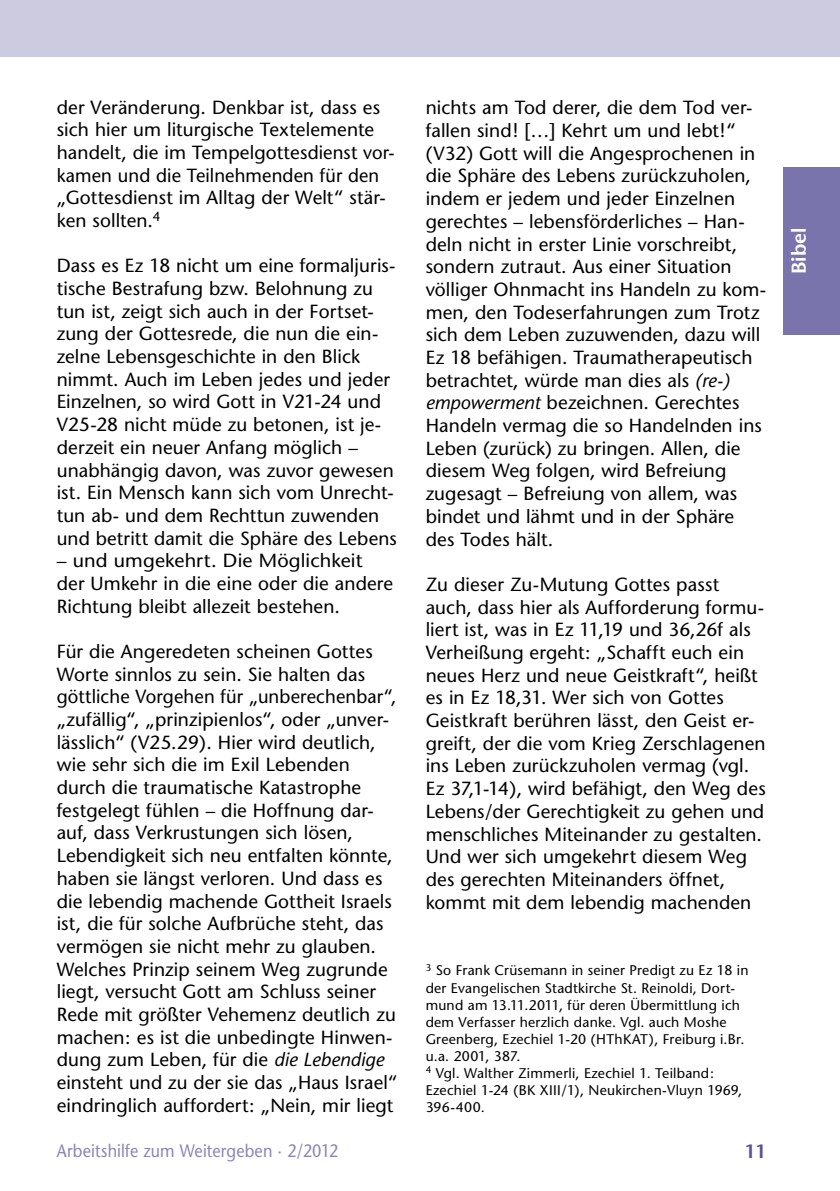
<style>
.page{position:relative;width:840px;height:1191px;background:#fff}
.page>*{position:absolute;margin:0;border:0;box-sizing:border-box;transform-origin:0 0}
.t1{font:600 20px "Stone Sans";color:#fff}
.t2{font:19px/22.6px "Stone Sans";letter-spacing:.005em;color:#000}
.t3{font:19px/22.6px "Stone Sans";letter-spacing:.005em;color:#000;scale:1.04 1}
.t4{font:600 19px "Stone Sans";color:#585298}
.t5{font:18px "Stone Sans";letter-spacing:.005em;color:#8a86b7;scale:.9 1}
.t6{font:14px/17px "Stone Sans";letter-spacing:.015em;color:#000}
.s1{font-style:italic}
</style>
<div class="page">
<div style="left:0;top:0;width:839px;height:57px;background:#cdcbe0"></div>
<div style="left:782px;top:167px;width:57px;height:167px;background:#7a74ad"></div>
<p class="t2" style="left:57px;top:96px;width:339px">der Veränderung. Denkbar ist, dass es sich hier um liturgische Textelemente handelt, die im Tempelgottesdienst vor&shy;kamen und die Teilnehmenden für den „Gottesdienst im Alltag der Welt“ stär&shy;ken sollten.<sup>4</sup></p>
<p class="t2" style="left:57px;top:254px;width:341px">Dass es Ez 18 nicht um eine formaljuris&shy;tische Bestrafung bzw. Belohnung zu tun ist, zeigt sich auch in der Fortset&shy;zung der Gottesrede, die nun die ein&shy;zelne Lebensgeschichte in den Blick nimmt. Auch im Leben jedes und jeder Einzelnen, so wird Gott in V21-24 und V25-28 nicht müde zu betonen, ist je&shy;derzeit ein neuer Anfang möglich – unabhängig davon, was zuvor gewesen ist. Ein Mensch kann sich vom Unrecht&shy;tun ab- und dem Rechttun zuwenden und betritt damit die Sphäre des Lebens</p>
<p class="t3" style="left:57px;top:549px;width:325px">– und umgekehrt. Die Möglichkeit der Umkehr in die eine oder die andere<br>Richtung bleibt allezeit bestehen.</p>
<p class="t2" style="left:57px;top:640px;width:342px">Für die Angeredeten scheinen Gottes Worte sinnlos zu sein. Sie halten das göttliche Vorgehen für „unberechenbar“, „zufällig“, „prinzipienlos“, oder „unver&shy;lässlich“ (V25.29). Hier wird deutlich, wie sehr sich die im Exil Lebenden durch die traumatische Katastrophe festgelegt fühlen – die Hoffnung dar&shy;auf, dass Verkrustungen sich lösen, Lebendigkeit sich neu entfalten könnte, haben sie längst verloren. Und dass es die lebendig machende Gottheit Israels ist, die für solche Aufbrüche steht, das vermögen sie nicht mehr zu glauben.<br>Welches Prinzip seinem Weg zugrunde liegt, versucht Gott am Schluss seiner Rede mit größter Vehemenz deutlich zu machen: es ist die unbedingte Hinwen&shy;dung zum Leben, für die <span class="s1">die Lebendige </span>einsteht und zu der sie das „Haus Israel“ eindringlich auffordert: „Nein, mir liegt</p>
<p class="t2" style="left:425px;top:96px;width:342px">nichts am Tod derer, die dem Tod ver&shy;fallen sind! […] Kehrt um und lebt!“ (V32) Gott will die Angesprochenen in die Sphäre des Lebens zurückzuholen, indem er jedem und jeder Einzelnen gerechtes – lebensförderliches – Han&shy;deln nicht in erster Linie vorschreibt, sondern zutraut. Aus einer Situation völliger Ohnmacht ins Handeln zu kom&shy;men, den Todeserfahrungen zum Trotz sich dem Leben zuzuwenden, dazu will Ez 18 befähigen. Traumatherapeutisch betrachtet, würde man dies als <span class="s1">(re-) empowerment</span> bezeichnen. Gerechtes Handeln vermag die so Handelnden ins Leben (zurück) zu bringen. Allen, die diesem Weg folgen, wird Befreiung zugesagt – Befreiung von allem, was bindet und lähmt und in der Sphäre des Todes hält.</p>
<p class="t2" style="left:425px;top:573px;width:341px">Zu dieser Zu-Mutung Gottes passt auch, dass hier als Aufforderung formu&shy;liert ist, was in Ez 11,19 und 36,26f als Verheißung ergeht: „Schafft euch ein neues Herz und neue Geistkraft“, heißt es in Ez 18,31. Wer sich von Gottes Geistkraft berühren lässt, den Geist er&shy;greift, der die vom Krieg Zerschlagenen ins Leben zurückzuholen vermag (vgl.<br>Ez 37,1-14), wird befähigt, den Weg des Lebens/der Gerechtigkeit zu gehen und menschliches Miteinander zu gestalten.<br>Und wer sich umgekehrt diesem Weg des gerechten Miteinanders öffnet, kommt mit dem lebendig machenden</p>
<p class="t6" style="left:425px;top:962px;width:324px"><sup>3</sup> So Frank Crüsemann in seiner Predigt zu Ez 18 in der Evangelischen Stadtkirche St. Reinoldi, Dort&shy;mund am 13.11.2011, für deren Übermittlung ich dem Verfasser herzlich danke. Vgl. auch Moshe Greenberg, Ezechiel 1-20 (HThKAT), Freiburg i.Br. u.a. 2001, 387.<br><sup>4</sup> Vgl. Walther Zimmerli, Ezechiel 1. Teilband:<br>Ezechiel 1-24 (BK XIII/1), Neukirchen-Vluyn 1969, 396-400.</p>
<p class="t5" style="left:57px;top:1140px;width:314px">Arbeitshilfe zum Weitergeben · 2/2012</p>
<p class="t4" style="left:744px;top:1139px;width:23px">11</p>
<p class="t1" style="left:786px;top:274px;width:48px;rotate:-90deg">Bibel</p>
</div>
